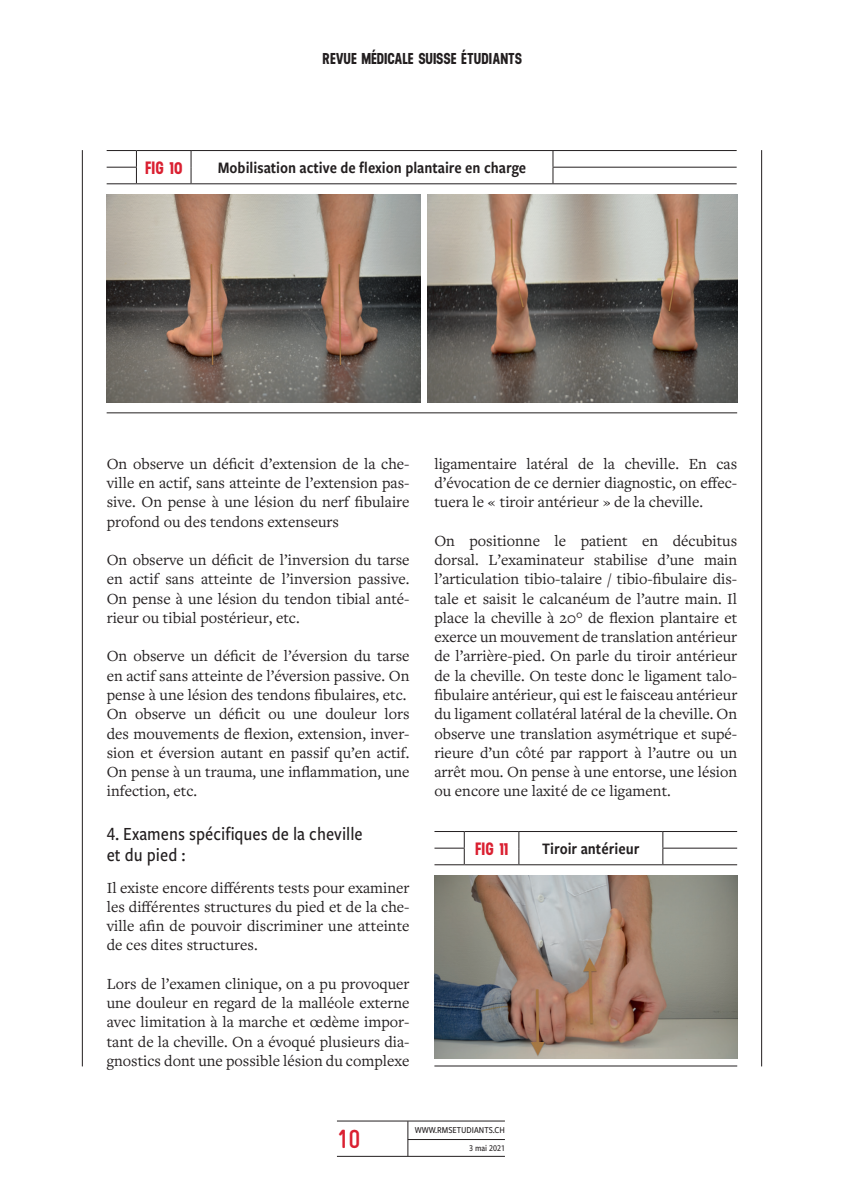
<style>
.page{position:relative;width:844px;height:1191px;background:#fff}
.page>*{position:absolute;margin:0;border:0;box-sizing:border-box;transform-origin:0 0}
.t1{font:700 26.25px "Gravur Condensed Pro";color:#da2031}
._1P_T2{font:500 19.25px/21px "Freight Sans Cnd Pro";color:#231f20}
._1P_FIG_X_TAB_X{font:700 17.85px "Neusa";letter-spacing:.01em;color:#da2031}
._1P_FIG_TAB_Titre{font:16.62px "Freight Sans Cnd Pro Semi";color:#231f20}
._1P_Texte_courant{font:16.1px/19.2px "Freight Text Pro";color:#231f20;text-align:justify}
.t2{font:700 15.75px "Neusa";color:#231f20}
.t3{font:500 9.45px "Freight Sans Cnd Pro";color:#231f20}
.t4{font:500 9.1px "Freight Sans Cnd Pro";color:#231f20}
</style>
<div class="page">
<hr style="left:337px;top:1155px;width:168px;height:1px;background:#231f20">
<hr style="left:337px;top:1120px;width:168px;height:1px;background:#231f20">
<hr style="left:408px;top:1139px;width:97px;height:1px;background:#231f20">
<hr style="left:407px;top:1121px;width:1px;height:35px;background:#231f20">
<hr style="left:82px;top:150px;width:1px;height:916px;background:#231f20">
<hr style="left:761px;top:150px;width:1px;height:916px;background:#231f20">
<svg style="left:107px;top:150px;width:629px;height:34px"></svg>
<hr style="left:136px;top:150px;width:55px;height:1px;background:#231f20">
<hr style="left:191px;top:150px;width:362px;height:1px;background:#231f20">
<hr style="left:553px;top:150px;width:183px;height:1px;background:#231f20">
<hr style="left:107px;top:412px;width:630px;height:1px;background:#231f20">
<img style="left:107px;top:194px;width:313px;height:208px">
<img style="left:427px;top:194px;width:310px;height:208px">
<hr style="left:464px;top:864px;width:54px;height:1px;background:#231f20">
<hr style="left:518px;top:864px;width:144px;height:1px;background:#231f20">
<hr style="left:434px;top:864px;width:30px;height:1px;background:#231f20">
<hr style="left:662px;top:864px;width:75px;height:1px;background:#231f20">
<svg style="left:434px;top:832px;width:303px;height:32px"></svg>
<hr style="left:434px;top:831px;width:30px;height:1px;background:#231f20">
<hr style="left:464px;top:831px;width:54px;height:1px;background:#231f20">
<hr style="left:518px;top:831px;width:144px;height:1px;background:#231f20">
<hr style="left:662px;top:831px;width:75px;height:1px;background:#231f20">
<hr style="left:434px;top:1065px;width:303px;height:1px;background:#231f20">
<img style="left:434px;top:875px;width:303px;height:183px">
<p class="t2" style="left:322px;top:47px;width:201px">REVUE MÉDICALE SUISSE ÉTUDIANTS</p>
<p class="_1P_FIG_X_TAB_X" style="left:145px;top:155px;width:39px">FIG 10</p>
<p class="_1P_FIG_TAB_Titre" style="left:218px;top:157px;width:310px">Mobilisation active de flexion plantaire en charge</p>
<p class="_1P_Texte_courant" style="left:107px;top:453px;width:304px">On observe un déficit d’extension de la che&shy;ville en actif, sans atteinte de l’extension pas&shy;sive. On pense à une lésion du nerf fibulaire profond ou des tendons extenseurs</p>
<p class="_1P_Texte_courant" style="left:107px;top:550px;width:304px">On observe un déficit de l’inversion du tarse en actif sans atteinte de l’inversion passive.<br>On pense à une lésion du tendon tibial anté&shy;rieur ou tibial postérieur, etc.</p>
<p class="_1P_Texte_courant" style="left:107px;top:646px;width:304px">On observe un déficit de l’éversion du tarse en actif sans atteinte de l’éversion passive. On pense à une lésion des tendons fibulaires, etc.</p>
<p class="_1P_Texte_courant" style="left:107px;top:704px;width:304px">On observe un déficit ou une douleur lors des mouvements de flexion, extension, inver&shy;sion et éversion autant en passif qu’en actif.<br>On pense à un trauma, une inflammation, une infection, etc.</p>
<p class="_1P_T2" style="left:107px;top:822px;width:257px">4. Examens spécifiques de la cheville et du pied :</p>
<p class="_1P_Texte_courant" style="left:107px;top:877px;width:304px">Il existe encore différents tests pour examiner les différentes structures du pied et de la che&shy;ville afin de pouvoir discriminer une atteinte de ces dites structures.</p>
<p class="_1P_Texte_courant" style="left:107px;top:973px;width:304px">Lors de l’examen clinique, on a pu provoquer une douleur en regard de la malléole externe avec limitation à la marche et œdème impor&shy;tant de la cheville. On a évoqué plusieurs dia&shy;gnostics dont une possible lésion du complexe</p>
<p class="_1P_Texte_courant" style="left:434px;top:453px;width:304px">ligamentaire latéral de la cheville. En cas d’évocation de ce dernier diagnostic, on effec&shy;tuera le « tiroir antérieur » de la cheville.</p>
<p class="_1P_Texte_courant" style="left:434px;top:530px;width:304px">On positionne le patient en décubitus dorsal. L’examinateur stabilise d’une main l’articulation tibio-talaire / tibio-fibulaire dis&shy;tale et saisit le calcanéum de l’autre main. Il place la cheville à 20° de flexion plantaire et exerce un mouvement de translation antérieur de l’arrière-pied. On parle du tiroir antérieur de la cheville. On teste donc le ligament talo&shy;fibulaire antérieur, qui est le faisceau antérieur du ligament collatéral latéral de la cheville. On observe une translation asymétrique et supé&shy;rieure d’un côté par rapport à l’autre ou un arrêt mou. On pense à une entorse, une lésion ou encore une laxité de ce ligament.</p>
<p class="_1P_FIG_X_TAB_X" style="left:475px;top:836px;width:35px">FIG 11</p>
<p class="_1P_FIG_TAB_Titre" style="left:542px;top:837px;width:99px">Tiroir antérieur</p>
<h1 class="t1" style="left:337px;top:1124px;width:25px">10</h1>
<p class="t3" style="left:414px;top:1123px;width:92px">WWW.RMSETUDIANTS.CH</p>
<p class="t4" style="left:469px;top:1141px;width:37px">3 mai 2021</p>
</div>
